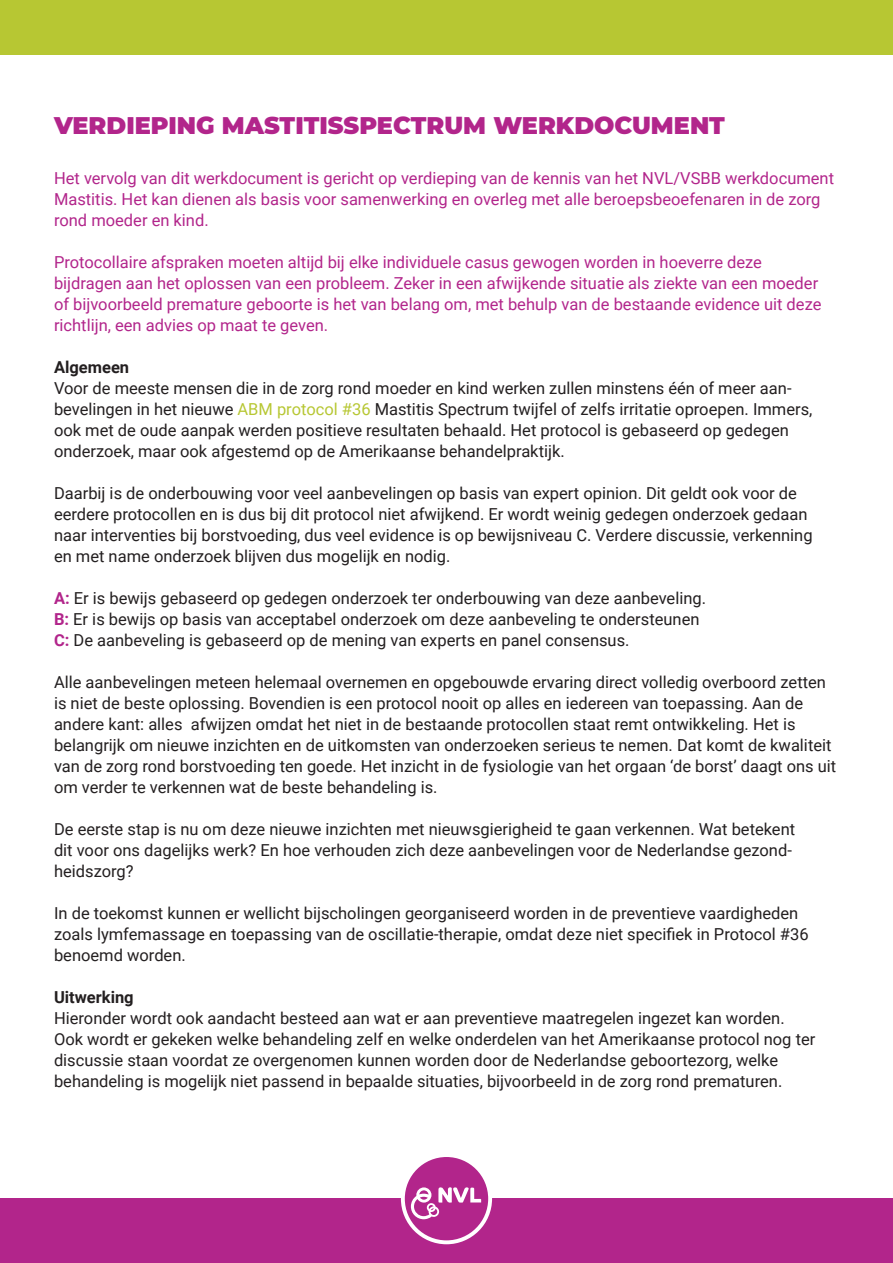
<style>
.page{position:relative;width:893px;height:1263px;background:#fff}
.page>*{position:absolute;margin:0;border:0;box-sizing:border-box;transform-origin:0 0}
.t1{font:900 24px "Montserrat";color:#b2258b}
.t2{font:16.5px/21px "Roboto";color:#231f20}
.t3{font:16.5px/21px "Roboto";color:#b2258b}
.t4{font:700 16.5px "Roboto";color:#231f20}
.s1{color:#b7c733}
.s2{font-weight:700;color:#b2258b}
</style>
<div class="page">
<div style="left:0;top:1199px;width:893px;height:64px;background:#b2258b"></div>
<svg style="left:401px;top:1153px;width:91px;height:91px"></svg>
<div style="left:405px;top:1157px;width:83px;height:83px;background:#b2258b;border-radius:50%"></div>
<svg style="left:411px;top:1187px;width:70px;height:32px"></svg>
<div style="left:0;top:0;width:893px;height:54px;background:#b7c733"></div>
<p class="t1" style="left:54px;top:108px;width:672px">VERDIEPING MASTITISSPECTRUM WERKDOCUMENT</p>
<p class="t3" style="left:54px;top:167px;width:782px">Het vervolg van dit werkdocument is gericht op verdieping van de kennis van het NVL/VSBB werkdocument<br>Mastitis. Het kan dienen als basis voor samenwerking en overleg met alle beroepsbeoefenaren in de zorg rond moeder en kind.</p>
<p class="t3" style="left:54px;top:251px;width:769px">Protocollaire afspraken moeten altijd bij elke individuele casus gewogen worden in hoeverre deze bijdragen aan het oplossen van een probleem. Zeker in een afwijkende situatie als ziekte van een moeder of bijvoorbeeld premature geboorte is het van belang om, met behulp van de bestaande evidence uit deze richtlijn, een advies op maat te geven.</p>
<p class="t4" style="left:54px;top:356px;width:77px">Algemeen</p>
<p class="t2" style="left:54px;top:377px;width:760px">Voor de meeste mensen die in de zorg rond moeder en kind werken zullen minstens één of meer aan&shy;bevelingen in het nieuwe <span class="s1">ABM protocol #36</span> Mastitis Spectrum twijfel of zelfs irritatie oproepen. Immers, ook met de oude aanpak werden positieve resultaten behaald. Het protocol is gebaseerd op gedegen onderzoek, maar ook afgestemd op de Amerikaanse behandelpraktijk.</p>
<p class="t2" style="left:54px;top:482px;width:760px">Daarbij is de onderbouwing voor veel aanbevelingen op basis van expert opinion. Dit geldt ook voor de eerdere protocollen en is dus bij dit protocol niet afwijkend. Er wordt weinig gedegen onderzoek gedaan naar interventies bij borstvoeding, dus veel evidence is op bewijsniveau C. Verdere discussie, verkenning en met name onderzoek blijven dus mogelijk en nodig.</p>
<p class="t2" style="left:54px;top:587px;width:654px"><span class="s2">A:</span> Er is bewijs gebaseerd op gedegen onderzoek ter onderbouwing van deze aanbeveling.</p>
<p class="t2" style="left:54px;top:608px;width:647px"><span class="s2">B:</span> Er is bewijs op basis van acceptabel onderzoek om deze aanbeveling te ondersteunen</p>
<p class="t2" style="left:54px;top:629px;width:577px"><span class="s2">C:</span> De aanbeveling is gebaseerd op de mening van experts en panel consensus.</p>
<p class="t2" style="left:54px;top:671px;width:784px">Alle aanbevelingen meteen helemaal overnemen en opgebouwde ervaring direct volledig overboord zetten is niet de beste oplossing. Bovendien is een protocol nooit op alles en iedereen van toepassing. Aan de andere kant: alles afwijzen omdat het niet in de bestaande protocollen staat remt ontwikkeling. Het is belangrijk om nieuwe inzichten en de uitkomsten van onderzoeken serieus te nemen. Dat komt de kwaliteit van de zorg rond borstvoeding ten goede. Het inzicht in de fysiologie van het orgaan ‘de borst’ daagt ons uit om verder te verkennen wat de beste behandeling is.</p>
<p class="t2" style="left:54px;top:818px;width:743px">De eerste stap is nu om deze nieuwe inzichten met nieuwsgierigheid te gaan verkennen. Wat betekent dit voor ons dagelijks werk? En hoe verhouden zich deze aanbevelingen voor de Nederlandse gezond&shy;heidszorg?</p>
<p class="t2" style="left:54px;top:902px;width:756px">In de toekomst kunnen er wellicht bijscholingen georganiseerd worden in de preventieve vaardigheden zoals lymfemassage en toepassing van de oscillatie-therapie, omdat deze niet specifiek in Protocol #36 benoemd worden.</p>
<p class="t4" style="left:54px;top:986px;width:81px">Uitwerking</p>
<p class="t2" style="left:54px;top:1007px;width:732px">Hieronder wordt ook aandacht besteed aan wat er aan preventieve maatregelen ingezet kan worden.</p>
<p class="t2" style="left:54px;top:1028px;width:763px">Ook wordt er gekeken welke behandeling zelf en welke onderdelen van het Amerikaanse protocol nog ter discussie staan voordat ze overgenomen kunnen worden door de Nederlandse geboortezorg, welke behandeling is mogelijk niet passend in bepaalde situaties, bijvoorbeeld in de zorg rond prematuren.</p>
</div>
